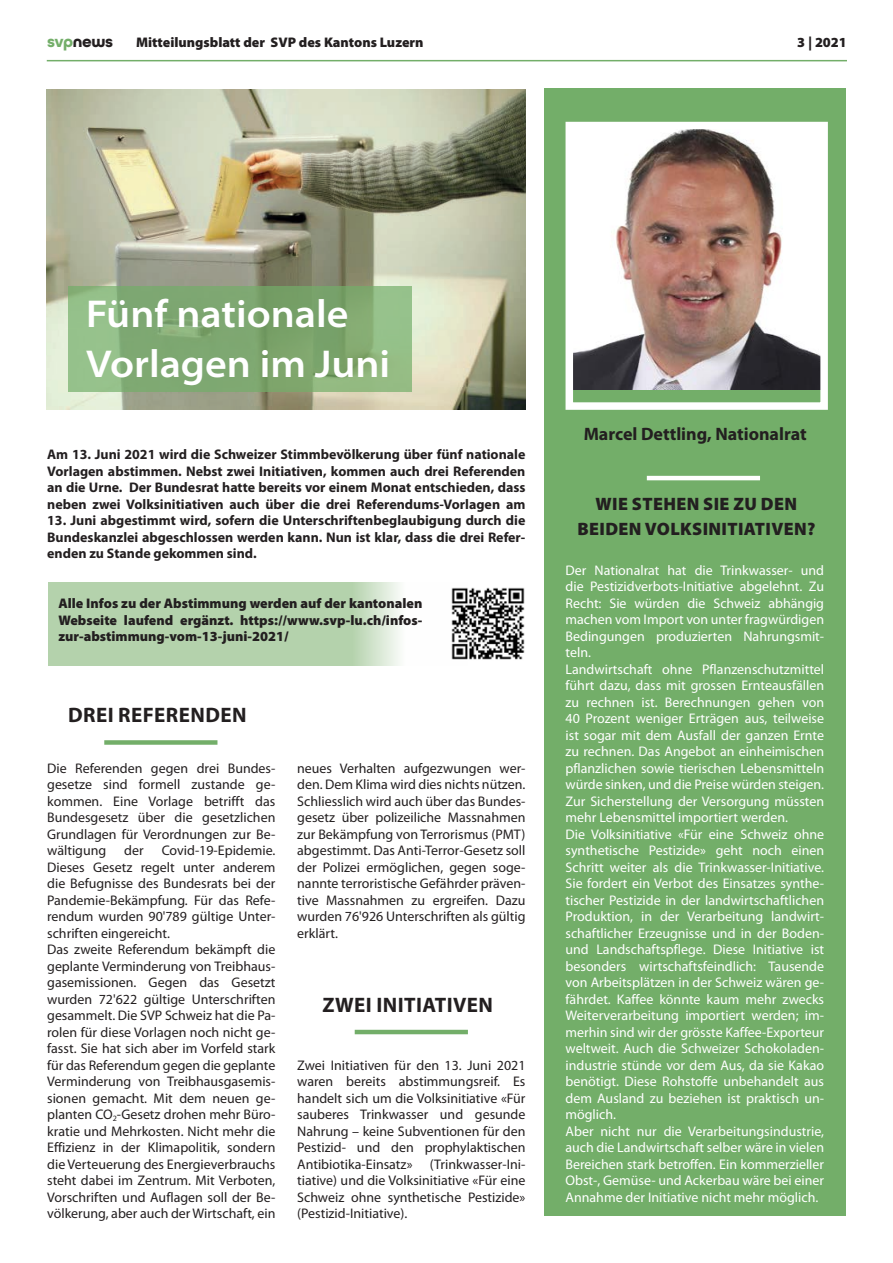
<style>
.page{position:relative;width:893px;height:1263px;background:#fff}
.page>*{position:absolute;margin:0;border:0;box-sizing:border-box;transform-origin:0 0}
.t1{font:600 semi-expanded 39px/49.5px "Myriad Pro";color:#fff}
.t2{font:700 21px "Myriad Pro";letter-spacing:.02em;color:#231f20}
.t3{font:900 18px/25.5px "Myriad Pro";letter-spacing:.02em;color:#231f20;text-align:center}
.t4{font:700 18px "Myriad Pro";color:#231f20}
.t5{font:700 16.5px "All Round Gothic";letter-spacing:-.02em;color:#231f20}
.t6{font:13.95px/16.5px "Myriad Pro";color:#231f20;text-align:justify}
.t7{font:13.95px/16.5px "Myriad Pro";color:#fff}
.t8{font:700 13.95px/16.5px "Myriad Pro";color:#231f20;text-align:justify}
.t9{font:900 13.95px/16.5px "Myriad Pro";color:#231f20;text-align:justify}
.s1{color:#73ae69}
</style>
<div class="page">
<hr style="left:47px;top:60px;width:800px;height:1px;background:#73ae69">
<div style="left:544px;top:89px;width:302px;height:1127px;background:#73ae69"></div>
<img style="left:47px;top:89px;width:478px;height:321px">
<hr style="left:647px;top:476px;width:113px;height:4px;background:#fff">
<div style="left:104px;top:740px;width:113px;height:5px;background:#73ae69"></div>
<hr style="left:355px;top:1030px;width:113px;height:4px;background:#73ae69">
<img style="left:575px;top:131px;width:244px;height:259px">
<div style="left:566px;top:122px;width:262px;height:288px;border:8px solid #fff"></div>
<svg style="left:48px;top:582px;width:352px;height:83px;background:#b8d4b0"></svg>
<img style="left:451px;top:587px;width:74px;height:73px">
<svg style="left:68px;top:286px;width:343px;height:106px;background:#83ad75"></svg>
<p class="t5" style="left:47px;top:32px;width:67px"><span class="s1">svp</span>news</p>
<p class="t9" style="left:136px;top:34px;width:289px">Mitteilungsblatt der SVP des Kantons Luzern</p>
<p class="t9" style="left:797px;top:34px;width:51px">3 | 2021</p>
<h1 class="t1" style="left:86px;top:288px;width:306px">Fünf nationale<br>Vorlagen im Juni</h1>
<p class="t8" style="left:47px;top:447px;width:480px">Am 13. Juni 2021 wird die Schweizer Stimmbevölkerung über fünf nationale Vorlagen abstimmen. Nebst zwei Initiativen, kommen auch drei Referenden an die Urne. Der Bundesrat hatte bereits vor einem Monat entschieden, dass neben zwei Volksinitiativen auch über die drei Referendums-Vorlagen am</p>
<p class="t8" style="left:47px;top:513px;width:480px">13. Juni abgestimmt wird, sofern die Unterschriftenbeglaubigung durch die Bundeskanzlei abgeschlossen werden kann. Nun ist klar, dass die drei Refer&shy;enden zu Stande gekommen sind.</p>
<p class="t9" style="left:58px;top:595px;width:365px">Alle Infos zu der Abstimmung werden auf der kantonalen Webseite laufend ergänzt. https://www.svp-lu.ch/infos&shy;zur-abstimmung-vom-13-juni-2021/</p>
<h2 class="t2" style="left:68px;top:703px;width:180px">DREI REFERENDEN</h2>
<p class="t6" style="left:47px;top:760px;width:230px">Die Referenden gegen drei Bundes&shy;gesetze sind formell zustande ge&shy;kommen. Eine Vorlage betrifft das Bundesgesetz über die gesetzlichen Grundlagen für Verordnungen zur Be&shy;wältigung</p>
<p class="t6" style="left:47px;top:843px;width:230px;text-align:left;text-indent:114px">Covid-19-Epidemie.<br>Dieses Gesetz regelt unter anderem die Befugnisse des Bundesrats bei der Pandemie-Bekämpfung. Für das Refe&shy;rendum wurden 90'789 gültige Unter&shy;schriften eingereicht.<br>Das zweite Referendum bekämpft die geplante Verminderung von Treibhaus&shy;gasemissionen. Gegen das Gesetzt wurden 72'622 gültige Unterschriften gesammelt. Die SVP Schweiz hat die Pa&shy;rolen für diese Vorlagen noch nicht ge&shy;fasst. Sie hat sich aber im Vorfeld stark für das Referendum gegen die geplante Verminderung von Treibhausgasemis&shy;sionen gemacht. Mit dem neuen ge&shy;planten CO<sub>2</sub>-Gesetz drohen mehr Büro&shy;kratie und Mehrkosten. Nicht mehr die Effizienz in der Klimapolitik, sondern die Verteuerung des Energieverbrauchs steht dabei im Zentrum. Mit Verboten, Vorschriften und Auflagen soll der Be&shy;völkerung, aber auch der Wirtschaft, ein</p>
<p class="t6" style="left:124px;top:843px;width:21px">der</p>
<p class="t6" style="left:297px;top:760px;width:230px">neues Verhalten aufgezwungen wer&shy;den. Dem Klima wird dies nichts nützen.<br>Schliesslich wird auch über das Bundes&shy;gesetz über polizeiliche Massnahmen zur Bekämpfung von Terrorismus (PMT) abgestimmt. Das Anti-Terror-Gesetz soll der Polizei ermöglichen, gegen soge&shy;nannte terroristische Gefährder präven&shy;tive Massnahmen zu ergreifen. Dazu wurden 76'926 Unterschriften als gültig erklärt.</p>
<h2 class="t2" style="left:322px;top:993px;width:172px">ZWEI INITIATIVEN</h2>
<p class="t6" style="left:297px;top:1057px;width:230px">Zwei Initiativen für den 13. Juni 2021 waren bereits abstimmungsreif. Es handelt sich um die Volksinitiative «Für sauberes Trinkwasser und gesunde Nahrung – keine Subventionen für den Pestizid- und den prophylaktischen Antibiotika-Einsatz» (Trinkwasser-Ini&shy;tiative) und die Volksinitiative «Für eine Schweiz ohne synthetische Pestizide» (Pestizid-Initiative).</p>
<p class="t4" style="left:584px;top:424px;width:224px">Marcel Dettling, Nationalrat</p>
<p class="t3" style="left:577px;top:491px;width:239px">WIE STEHEN SIE ZU DEN<br>BEIDEN VOLKSINITIATIVEN?</p>
<p class="t7" style="left:565px;top:562px;width:260px">Der Nationalrat hat die Trinkwasser- und die Pestizidverbots-Initiative abgelehnt. Zu Recht: Sie würden die Schweiz abhängig machen vom Import von unter fragwürdigen Bedingungen produzierten Nahrungsmit&shy;teln.<br>Landwirtschaft ohne Pflanzenschutzmittel führt dazu, dass mit grossen Ernteausfällen zu rechnen ist. Berechnungen gehen von 40 Prozent weniger Erträgen aus, teilweise ist sogar mit dem Ausfall der ganzen Ernte zu rechnen. Das Angebot an einheimischen pflanzlichen sowie tierischen Lebensmitteln würde sinken, und die Preise würden steigen.<br>Zur Sicherstellung der Versorgung müssten mehr Lebensmittel importiert werden.<br>Die Volksinitiative «Für eine Schweiz ohne synthetische Pestizide» geht noch einen Schritt weiter als die Trinkwasser-Initiative.<br>Sie fordert ein Verbot des Einsatzes synthe&shy;tischer Pestizide in der landwirtschaftlichen Produktion, in der Verarbeitung landwirt&shy;schaftlicher Erzeugnisse und in der Boden&shy;und Landschaftspflege. Diese Initiative ist besonders wirtschaftsfeindlich: Tausende von Arbeitsplätzen in der Schweiz wären ge&shy;fährdet. Kaffee könnte kaum mehr zwecks Weiterverarbeitung importiert werden; im&shy;merhin sind wir der grösste Kaffee-Exporteur weltweit. Auch die Schweizer Schokoladen&shy;industrie stünde vor dem Aus, da sie Kakao benötigt. Diese Rohstoffe unbehandelt aus dem Ausland zu beziehen ist praktisch un&shy;möglich.<br>Aber nicht nur die Verarbeitungsindustrie, auch die Landwirtschaft selber wäre in vielen Bereichen stark betroffen. Ein kommerzieller Obst-, Gemüse- und Ackerbau wäre bei einer Annahme der Initiative nicht mehr möglich.</p>
</div>
